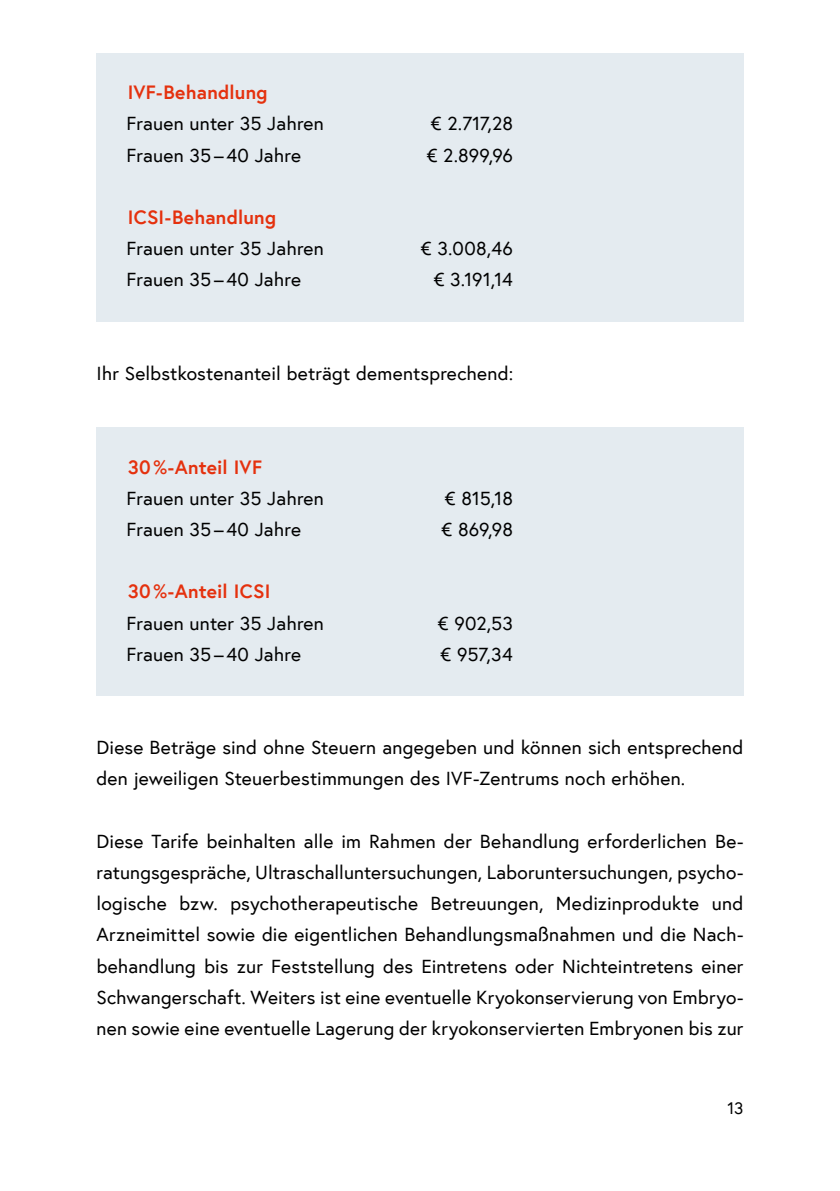
<style>
.page{position:relative;width:840px;height:1191px;background:#fff}
.page>*{position:absolute;margin:0;border:0;box-sizing:border-box;transform-origin:0 0}
.p_Abstand_danach{font:19.2px/31.2px "Europa Austria";letter-spacing:.015em;color:#000;text-align:justify}
.Infobox_p_Infobox_ohne_Abstand{font:19.2px "Europa Austria";letter-spacing:.01em;color:#000}
.p_Abstand_davor_und_danach{font:19.2px/31.2px "Europa Austria";letter-spacing:.015em;color:#000}
.p_Abstand_davor{font:19.2px "Europa Austria";letter-spacing:.01em;color:#000}
.Infobox_p_Infobox_Titel_2{font:700 19.2px "Europa Austria";letter-spacing:.015em;color:#e5310e}
.Infobox_p_Infobox_Titel{font:700 19.2px "Europa Austria";letter-spacing:.01em;color:#e5310e}
.t1{font:17px "Europa Austria";color:#000}
</style>
<div class="page">
<div style="left:96px;top:53px;width:647px;height:82px;background:#e4ebf0"></div>
<div style="left:96px;top:115px;width:647px;height:82px;background:#e4ebf0"></div>
<div style="left:96px;top:178px;width:647px;height:81px;background:#e4ebf0"></div>
<div style="left:96px;top:240px;width:647px;height:82px;background:#e4ebf0"></div>
<div style="left:96px;top:427px;width:647px;height:82px;background:#e4ebf0"></div>
<div style="left:96px;top:490px;width:647px;height:81px;background:#e4ebf0"></div>
<div style="left:96px;top:552px;width:647px;height:81px;background:#e4ebf0"></div>
<div style="left:96px;top:614px;width:647px;height:82px;background:#e4ebf0"></div>
<p class="Infobox_p_Infobox_Titel" style="left:128px;top:79px;width:141px">IVF-Behandlung</p>
<p class="Infobox_p_Infobox_ohne_Abstand" style="left:126px;top:111px;width:199px">Frauen unter 35 Jahren</p>
<p class="Infobox_p_Infobox_ohne_Abstand" style="left:430px;top:111px;width:84px">€ 2.717,28</p>
<p class="Infobox_p_Infobox_ohne_Abstand" style="left:126px;top:143px;width:176px">Frauen 35 – 40 Jahre</p>
<p class="Infobox_p_Infobox_ohne_Abstand" style="left:426px;top:143px;width:88px">€ 2.899,96</p>
<p class="Infobox_p_Infobox_Titel_2" style="left:128px;top:204px;width:150px">ICSI-Behandlung</p>
<p class="Infobox_p_Infobox_ohne_Abstand" style="left:126px;top:236px;width:199px">Frauen unter 35 Jahren</p>
<p class="Infobox_p_Infobox_ohne_Abstand" style="left:420px;top:236px;width:94px">€ 3.008,46</p>
<p class="Infobox_p_Infobox_ohne_Abstand" style="left:126px;top:267px;width:176px">Frauen 35 – 40 Jahre</p>
<p class="Infobox_p_Infobox_ohne_Abstand" style="left:433px;top:267px;width:81px">€ 3.191,14</p>
<p class="p_Abstand_davor" style="left:96px;top:361px;width:418px">Ihr Selbstkostenanteil beträgt dementsprechend:</p>
<p class="Infobox_p_Infobox_Titel" style="left:128px;top:454px;width:136px">30 %-Anteil IVF</p>
<p class="Infobox_p_Infobox_ohne_Abstand" style="left:126px;top:486px;width:199px">Frauen unter 35 Jahren</p>
<p class="Infobox_p_Infobox_ohne_Abstand" style="left:444px;top:486px;width:70px">€ 815,18</p>
<p class="Infobox_p_Infobox_ohne_Abstand" style="left:126px;top:517px;width:176px">Frauen 35 – 40 Jahre</p>
<p class="Infobox_p_Infobox_ohne_Abstand" style="left:441px;top:517px;width:73px">€ 869,98</p>
<p class="Infobox_p_Infobox_Titel_2" style="left:128px;top:578px;width:144px">30 %-Anteil ICSI</p>
<p class="Infobox_p_Infobox_ohne_Abstand" style="left:126px;top:610px;width:199px">Frauen unter 35 Jahren</p>
<p class="Infobox_p_Infobox_ohne_Abstand" style="left:437px;top:610px;width:77px">€ 902,53</p>
<p class="Infobox_p_Infobox_ohne_Abstand" style="left:126px;top:641px;width:176px">Frauen 35 – 40 Jahre</p>
<p class="Infobox_p_Infobox_ohne_Abstand" style="left:440px;top:641px;width:74px">€ 957,34</p>
<p class="p_Abstand_davor_und_danach" style="left:96px;top:731px;width:648px">Diese Beträge sind ohne Steuern angegeben und können sich entsprechend den jeweiligen Steuerbestimmungen des IVF-Zentrums noch erhöhen.</p>
<p class="p_Abstand_danach" style="left:96px;top:825px;width:648px">Diese Tarife beinhalten alle im Rahmen der Behandlung erforderlichen Be&shy;ratungsgespräche, Ultraschalluntersuchungen, Laboruntersuchungen, psycho&shy;logische bzw. psychotherapeutische Betreuungen, Medizinprodukte und Arzneimittel sowie die eigentlichen Behandlungsmaßnahmen und die Nach&shy;behandlung bis zur Feststellung des Eintretens oder Nichteintretens einer Schwangerschaft. Weiters ist eine eventuelle Kryokonservierung von Embryo&shy;nen sowie eine eventuelle Lagerung der kryokonservierten Embryonen bis zur</p>
<p class="t1" style="left:727px;top:1096px;width:17px">13</p>
</div>
